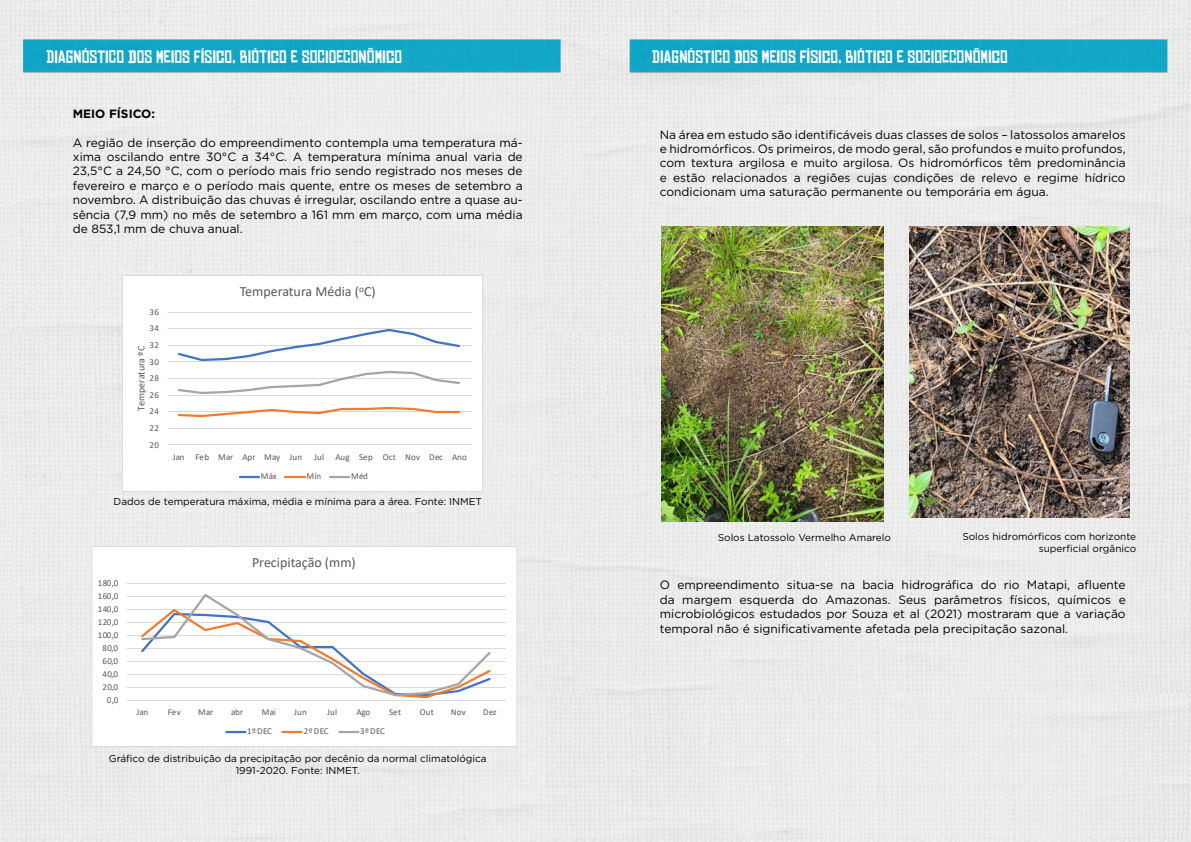
<style>
.page{position:relative;width:1191px;height:842px;background:#ebebeb}
.page>*{position:absolute;margin:0;border:0;box-sizing:border-box;transform-origin:0 0}
.t1{font:17px "Chinese Rocks Rg";color:#fff}
.t2{font:14px "Calibri";color:#595959}
.t3{font:12px/14.4px "Gotham";color:#000;text-align:justify}
.t4{font:700 12px "Gotham";color:#000}
.t5{font:10px/12px "Gotham";color:#000;text-align:center}
.t6{font:10px "Calibri";color:#595959}
.t7{font:9px "Calibri";letter-spacing:.03em;color:#595959}
</style>
<div class="page">
<img style="left:0;top:26px;width:590px;height:60px">
<div style="left:122px;top:275px;width:360px;height:216px;background:#fff"></div>
<hr style="left:167px;top:428px;width:304px;height:1px;background:#d9d9d9">
<hr style="left:167px;top:411px;width:304px;height:1px;background:#d9d9d9">
<hr style="left:167px;top:395px;width:304px;height:1px;background:#d9d9d9">
<hr style="left:167px;top:378px;width:304px;height:1px;background:#d9d9d9">
<hr style="left:167px;top:361px;width:304px;height:1px;background:#d9d9d9">
<hr style="left:167px;top:345px;width:304px;height:1px;background:#d9d9d9">
<hr style="left:167px;top:328px;width:304px;height:1px;background:#d9d9d9">
<hr style="left:167px;top:312px;width:304px;height:1px;background:#d9d9d9">
<hr style="left:167px;top:444px;width:304px;height:1px;background:#d9d9d9">
<svg style="left:178px;top:329px;width:282px;height:33px"></svg>
<svg style="left:178px;top:406px;width:282px;height:12px"></svg>
<svg style="left:178px;top:371px;width:282px;height:23px"></svg>
<svg style="left:240px;top:476px;width:19px;height:2px"></svg>
<hr style="left:285px;top:476px;width:20px;height:2px;background:#ed7d31">
<svg style="left:330px;top:476px;width:19px;height:2px"></svg>
<div style="left:122px;top:275px;width:361px;height:217px;border:1px solid #d9d9d9"></div>
<div style="left:91px;top:546px;width:425px;height:200px;background:#fff"></div>
<hr style="left:127px;top:687px;width:379px;height:1px;background:#d9d9d9">
<hr style="left:127px;top:674px;width:379px;height:1px;background:#d9d9d9">
<hr style="left:127px;top:661px;width:379px;height:1px;background:#d9d9d9">
<hr style="left:127px;top:648px;width:379px;height:1px;background:#d9d9d9">
<hr style="left:127px;top:635px;width:379px;height:1px;background:#d9d9d9">
<hr style="left:127px;top:622px;width:379px;height:1px;background:#d9d9d9">
<hr style="left:127px;top:609px;width:379px;height:1px;background:#d9d9d9">
<hr style="left:127px;top:596px;width:379px;height:1px;background:#d9d9d9">
<hr style="left:127px;top:583px;width:379px;height:1px;background:#d9d9d9">
<hr style="left:127px;top:700px;width:379px;height:1px;background:#d9d9d9">
<svg style="left:141px;top:594px;width:350px;height:105px"></svg>
<svg style="left:226px;top:731px;width:19px;height:2px"></svg>
<svg style="left:282px;top:731px;width:19px;height:2px"></svg>
<svg style="left:339px;top:731px;width:19px;height:2px"></svg>
<div style="left:91px;top:546px;width:426px;height:201px;border:1px solid #d9d9d9"></div>
<img style="left:600px;top:26px;width:591px;height:60px">
<img style="left:661px;top:227px;width:222px;height:295px">
<img style="left:909px;top:227px;width:220px;height:290px">
<h1 class="t1" style="left:46px;top:48px;width:52px">DIAGNÓSTICO</h1>
<h1 class="t1" style="left:128px;top:48px;width:43px">DOS MEIOS</h1>
<h1 class="t1" style="left:194px;top:48px;width:124px">FÍSICO, BIÓTICO E SOCIOECON</h1>
<h1 class="t1" style="left:367px;top:48px;width:36px">ÔMICO</h1>
<p class="t4" style="left:73px;top:106px;width:84px">MEIO FÍSICO:</p>
<p class="t3" style="left:73px;top:135px;width:451px">A região de inserção do empreendimento contempla uma temperatura má&shy;xima oscilando entre 30°C a 34°C. A temperatura mínima anual varia de 23,5°C a 24,50 °C, com o período mais frio sendo registrado nos meses de fevereiro e março e o período mais quente, entre os meses de setembro a novembro. A distribuição das chuvas é irregular, oscilando entre a quase au&shy;sência (7,9 mm) no mês de setembro a 161 mm em março, com uma média de 853,1 mm de chuva anual.</p>
<p class="t7" style="left:150px;top:306px;width:11px">36</p>
<p class="t7" style="left:150px;top:322px;width:11px">34</p>
<p class="t7" style="left:150px;top:339px;width:11px">32</p>
<p class="t6" style="left:134px;top:411px;width:67px;rotate:-90deg">Temperatura ºC</p>
<p class="t7" style="left:150px;top:356px;width:11px">30</p>
<p class="t7" style="left:150px;top:372px;width:11px">28</p>
<p class="t7" style="left:150px;top:389px;width:11px">26</p>
<p class="t7" style="left:150px;top:405px;width:11px">24</p>
<p class="t7" style="left:150px;top:422px;width:11px">22</p>
<p class="t7" style="left:150px;top:439px;width:11px">20</p>
<p class="t2" style="left:240px;top:282px;width:137px">Temperatura Média (<sup>o</sup>C)</p>
<p class="t7" style="left:173px;top:451px;width:131px">Jan Feb Mar Apr May Jun</p>
<p class="t7" style="left:314px;top:451px;width:154px">Jul Aug Sep Oct Nov Dec Ano</p>
<p class="t7" style="left:261px;top:470px;width:17px">Máx</p>
<p class="t7" style="left:307px;top:470px;width:16px">Mín</p>
<p class="t7" style="left:351px;top:470px;width:18px">Méd</p>
<p class="t5" style="left:114px;top:495px;width:370px">Dados de temperatura máxima, média e mínima para a área. Fonte: INMET</p>
<p class="t7" style="left:98px;top:577px;width:22px">180,0</p>
<p class="t7" style="left:98px;top:590px;width:22px">160,0</p>
<p class="t7" style="left:98px;top:603px;width:22px">140,0</p>
<p class="t7" style="left:98px;top:616px;width:22px">120,0</p>
<p class="t7" style="left:98px;top:629px;width:22px">100,0</p>
<p class="t7" style="left:102px;top:642px;width:17px">80,0</p>
<p class="t7" style="left:102px;top:655px;width:17px">60,0</p>
<p class="t7" style="left:102px;top:668px;width:17px">40,0</p>
<p class="t7" style="left:102px;top:681px;width:17px">20,0</p>
<p class="t7" style="left:107px;top:694px;width:13px">0,0</p>
<p class="t2" style="left:252px;top:553px;width:105px">Precipitação (mm)</p>
<p class="t7" style="left:136px;top:706px;width:13px">Jan</p>
<p class="t7" style="left:168px;top:706px;width:15px">Fev</p>
<p class="t7" style="left:198px;top:706px;width:17px">Mar</p>
<p class="t7" style="left:231px;top:706px;width:14px">abr</p>
<p class="t7" style="left:262px;top:706px;width:16px">Mai</p>
<p class="t7" style="left:294px;top:706px;width:14px">Jun</p>
<p class="t7" style="left:327px;top:706px;width:12px">Jul</p>
<p class="t7" style="left:356px;top:706px;width:15px">Ago</p>
<p class="t7" style="left:389px;top:706px;width:14px">Set</p>
<p class="t7" style="left:420px;top:706px;width:16px">Out</p>
<p class="t7" style="left:451px;top:706px;width:17px">Nov</p>
<p class="t7" style="left:483px;top:706px;width:15px">Dez</p>
<p class="t7" style="left:247px;top:725px;width:26px">1º DEC</p>
<p class="t7" style="left:304px;top:725px;width:26px">2º DEC</p>
<p class="t7" style="left:360px;top:725px;width:26px">3º DEC</p>
<p class="t5" style="left:109px;top:752px;width:379px">Gráfico de distribuição da precipitação por decênio da normal climatológica<br>1991-2020. Fonte: INMET.</p>
<h1 class="t1" style="left:652px;top:48px;width:52px">DIAGNÓSTICO</h1>
<h1 class="t1" style="left:734px;top:48px;width:43px">DOS MEIOS</h1>
<h1 class="t1" style="left:800px;top:48px;width:124px">FÍSICO, BIÓTICO E SOCIOECON</h1>
<h1 class="t1" style="left:972px;top:48px;width:36px">ÔMICO</h1>
<p class="t3" style="left:660px;top:127px;width:467px">Na área em estudo são identificáveis duas classes de solos – latossolos amarelos e hidromórficos. Os primeiros, de modo geral, são profundos e muito profundos, com textura argilosa e muito argilosa. Os hidromórficos têm predominância e estão relacionados a regiões cujas condições de relevo e regime hídrico condicionam uma saturação permanente ou temporária em água.</p>
<p class="t5" style="left:718px;top:531px;width:175px">Solos Latossolo Vermelho Amarelo</p>
<p class="t5" style="left:962px;top:530px;width:175px;text-align:right">Solos hidromórficos com horizonte superficial orgânico</p>
<p class="t3" style="left:660px;top:578px;width:467px">O empreendimento situa-se na bacia hidrográfica do rio Matapi, afluente da margem esquerda do Amazonas. Seus parâmetros físicos, químicos e microbiológicos estudados por Souza et al (2021) mostraram que a variação temporal não é significativamente afetada pela precipitação sazonal.</p>
</div>
